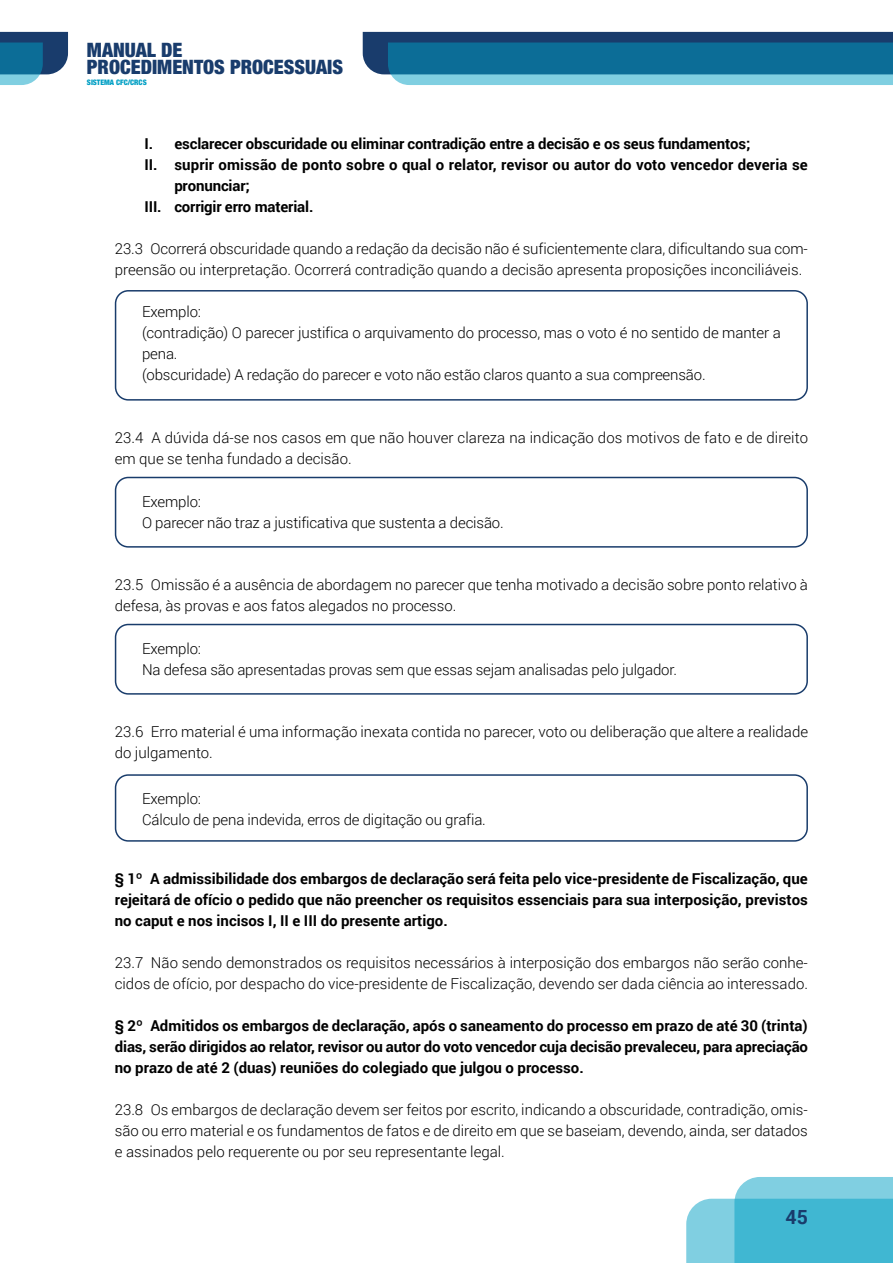
<style>
.page{position:relative;width:893px;height:1263px;background:#fff}
.page>*{position:absolute;margin:0;border:0;box-sizing:border-box;transform-origin:0 0}
.t1{font:900 condensed 19.95px/17.7px "Helvetica Neue LT Std";color:#193c6c}
.t2{font:700 19.5px "Roboto";color:#193c6c}
.MIOLO_texto_geral{font:300 15px/21px "Roboto";color:#000}
.MIOLO_texto_geral-2{font:700 15px/21px "Roboto";color:#000;text-align:justify}
.MIOLO_romanos{font:700 15px "Roboto";letter-spacing:-.01em;color:#000}
.MIOLO_romanos-2{font:700 15px/21px "Roboto";letter-spacing:.01em;color:#000}
.t3{font:900 condensed 7.65px "Helvetica Neue LT Std";letter-spacing:-.005em;color:#009fc4}
</style>
<div class="page">
<svg style="left:686px;top:1177px;width:207px;height:86px;background:#65c4da"></svg>
<svg style="left:363px;top:32px;width:530px;height:53px;background:#28769c"></svg>
<svg style="left:0;top:32px;width:68px;height:53px;background:#3b759a"></svg>
<div style="left:115px;top:290px;width:693px;height:111px;border:2px solid #193c6b;border-radius:13px"></div>
<div style="left:115px;top:477px;width:693px;height:71px;border:2px solid #193c6b;border-radius:13px"></div>
<div style="left:115px;top:624px;width:693px;height:71px;border:2px solid #193c6b;border-radius:13px"></div>
<div style="left:115px;top:774px;width:693px;height:68px;border:2px solid #193c6b;border-radius:13px"></div>
<h1 class="t1" style="left:87px;top:40px;width:258px">MANUAL DE<br>PROCEDIMENTOS PROCESSUAIS</h1>
<p class="t3" style="left:87px;top:78px;width:61px">SISTEMA CFC/CRCS</p>
<p class="MIOLO_romanos" style="left:145px;top:133px;width:607px">I. esclarecer obscuridade ou eliminar contradição entre a decisão e os seus fundamentos;</p>
<p class="MIOLO_romanos-2" style="left:174px;top:153px;width:635px;text-indent:-30px">II. suprir omissão de ponto sobre o qual o relator, revisor ou autor do voto vencedor deveria se pronunciar;</p>
<p class="MIOLO_romanos" style="left:145px;top:196px;width:170px">III. corrigir erro material.</p>
<p class="MIOLO_texto_geral" style="left:115px;top:237px;width:695px">23.3 Ocorrerá obscuridade quando a redação da decisão não é suficientemente clara, dificultando sua com&shy;preensão ou interpretação. Ocorrerá contradição quando a decisão apresenta proposições inconciliáveis.</p>
<p class="MIOLO_texto_geral" style="left:142px;top:301px;width:61px">Exemplo:</p>
<p class="MIOLO_texto_geral" style="left:142px;top:322px;width:640px">(contradição) O parecer justifica o arquivamento do processo, mas o voto é no sentido de manter a pena.</p>
<p class="MIOLO_texto_geral" style="left:142px;top:364px;width:565px">(obscuridade) A redação do parecer e voto não estão claros quanto a sua compreensão.</p>
<p class="MIOLO_texto_geral" style="left:115px;top:426px;width:695px">23.4 A dúvida dá-se nos casos em que não houver clareza na indicação dos motivos de fato e de direito em que se tenha fundado a decisão.</p>
<p class="MIOLO_texto_geral" style="left:142px;top:490px;width:61px">Exemplo:</p>
<p class="MIOLO_texto_geral" style="left:142px;top:511px;width:363px">O parecer não traz a justificativa que sustenta a decisão.</p>
<p class="MIOLO_texto_geral" style="left:115px;top:573px;width:695px">23.5 Omissão é a ausência de abordagem no parecer que tenha motivado a decisão sobre ponto relativo à defesa, às provas e aos fatos alegados no processo.</p>
<p class="MIOLO_texto_geral" style="left:142px;top:637px;width:61px">Exemplo:</p>
<p class="MIOLO_texto_geral" style="left:142px;top:658px;width:537px">Na defesa são apresentadas provas sem que essas sejam analisadas pelo julgador.</p>
<p class="MIOLO_texto_geral" style="left:115px;top:720px;width:695px">23.6 Erro material é uma informação inexata contida no parecer, voto ou deliberação que altere a realidade do julgamento.</p>
<p class="MIOLO_texto_geral" style="left:142px;top:788px;width:61px">Exemplo:</p>
<p class="MIOLO_texto_geral" style="left:142px;top:809px;width:345px">Cálculo de pena indevida, erros de digitação ou grafia.</p>
<p class="MIOLO_texto_geral-2" style="left:115px;top:867px;width:695px">§ 1º A admissibilidade dos embargos de declaração será feita pelo vice-presidente de Fiscalização, que rejeitará de ofício o pedido que não preencher os requisitos essenciais para sua interposição, previstos no caput e nos incisos I, II e III do presente artigo.</p>
<p class="MIOLO_texto_geral" style="left:115px;top:951px;width:695px">23.7 Não sendo demonstrados os requisitos necessários à interposição dos embargos não serão conhe&shy;cidos de ofício, por despacho do vice-presidente de Fiscalização, devendo ser dada ciência ao interessado.</p>
<p class="MIOLO_texto_geral-2" style="left:115px;top:1014px;width:695px">§ 2º Admitidos os embargos de declaração, após o saneamento do processo em prazo de até 30 (trinta) dias, serão dirigidos ao relator, revisor ou autor do voto vencedor cuja decisão prevaleceu, para apreciação no prazo de até 2 (duas) reuniões do colegiado que julgou o processo.</p>
<p class="MIOLO_texto_geral" style="left:115px;top:1098px;width:695px;text-align:justify">23.8 Os embargos de declaração devem ser feitos por escrito, indicando a obscuridade, contradição, omis&shy;são ou erro material e os fundamentos de fatos e de direito em que se baseiam, devendo, ainda, ser datados e assinados pelo requerente ou por seu representante legal.</p>
<h2 class="t2" style="left:785px;top:1203px;width:24px">45</h2>
</div>
